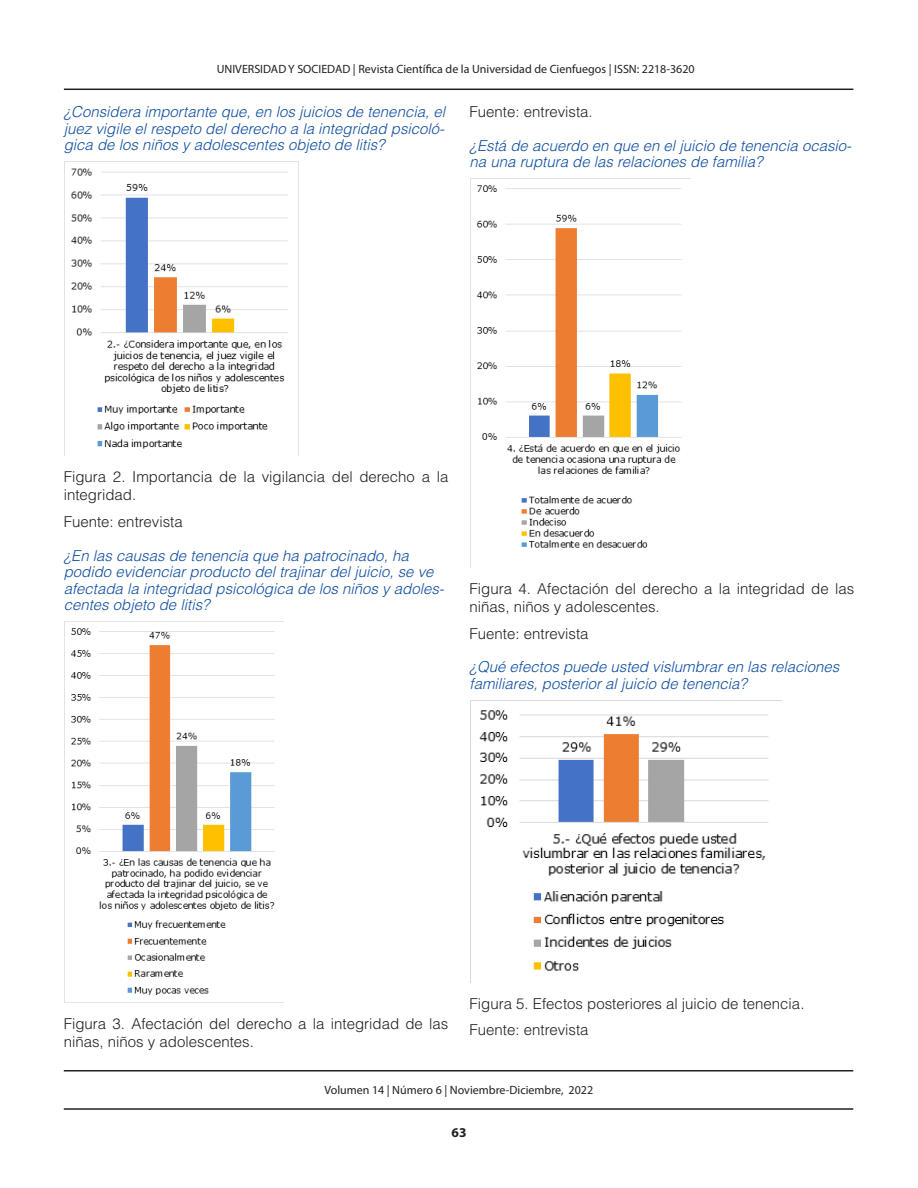
<style>
.page{position:relative;width:918px;height:1188px;background:#fff}
.page>*{position:absolute;margin:0;border:0;box-sizing:border-box;transform-origin:0 0}
.SUBTITULOS{font:italic 300 15px/16.5px "Helvetica LT Std";color:#0d4da1}
.TEXTO{font:300 15px/18px "Helvetica LT Std";color:#231f20}
.t1{font:700 13.5px "Myriad Pro";color:#231f20}
.t2{font:12px "Myriad Pro";color:#231f20}
</style>
<div class="page">
<hr style="left:64px;top:89px;width:789px;height:1px;background:#231f20">
<hr style="left:64px;top:1108px;width:789px;height:2px;background:#231f20">
<hr style="left:64px;top:1070px;width:789px;height:1px;background:#231f20">
<img style="left:64px;top:162px;width:224px;height:294px">
<img style="left:64px;top:622px;width:211px;height:380px">
<img style="left:470px;top:179px;width:212px;height:389px">
<img style="left:470px;top:701px;width:299px;height:281px">
<p class="t2" style="left:217px;top:61px;width:479px">UNIVERSIDAD Y SOCIEDAD | Revista Científica de la Universidad de Cienfuegos | ISSN: 2218-3620</p>
<p class="SUBTITULOS" style="left:64px;top:104px;width:383px;text-align:justify">¿Considera importante que, en los juicios de tenencia, el juez vigile el respeto del derecho a la integridad psicoló&shy;gica de los niños y adolescentes objeto de litis?</p>
<p class="TEXTO" style="left:470px;top:103px;width:125px">Fuente: entrevista.</p>
<p class="SUBTITULOS" style="left:470px;top:137px;width:383px">¿Está de acuerdo en que en el juicio de tenencia ocasio&shy;na una ruptura de las relaciones de familia?</p>
<p class="TEXTO" style="left:64px;top:468px;width:386px">Figura 2. Importancia de la vigilancia del derecho a la integridad.</p>
<p class="TEXTO" style="left:64px;top:513px;width:120px">Fuente: entrevista</p>
<p class="SUBTITULOS" style="left:64px;top:547px;width:382px">¿En las causas de tenencia que ha patrocinado, ha podido evidenciar producto del trajinar del juicio, se ve afectada la integridad psicológica de los niños y adoles&shy;centes objeto de litis?</p>
<p class="TEXTO" style="left:470px;top:580px;width:386px">Figura 4. Afectación del derecho a la integridad de las niñas, niños y adolescentes.</p>
<p class="TEXTO" style="left:470px;top:624px;width:120px">Fuente: entrevista</p>
<p class="SUBTITULOS" style="left:470px;top:659px;width:371px">¿Qué efectos puede usted vislumbrar en las relaciones familiares, posterior al juicio de tenencia?</p>
<p class="TEXTO" style="left:64px;top:1014px;width:386px">Figura 3. Afectación del derecho a la integridad de las niñas, niños y adolescentes.</p>
<p class="TEXTO" style="left:470px;top:994px;width:336px">Figura 5. Efectos posteriores al juicio de tenencia.</p>
<p class="TEXTO" style="left:470px;top:1021px;width:120px">Fuente: entrevista</p>
<p class="t2" style="left:325px;top:1083px;width:270px">Volumen 14 | Número 6 | Noviembre-Diciembre, 2022</p>
<p class="t1" style="left:452px;top:1124px;width:16px">63</p>
</div>
